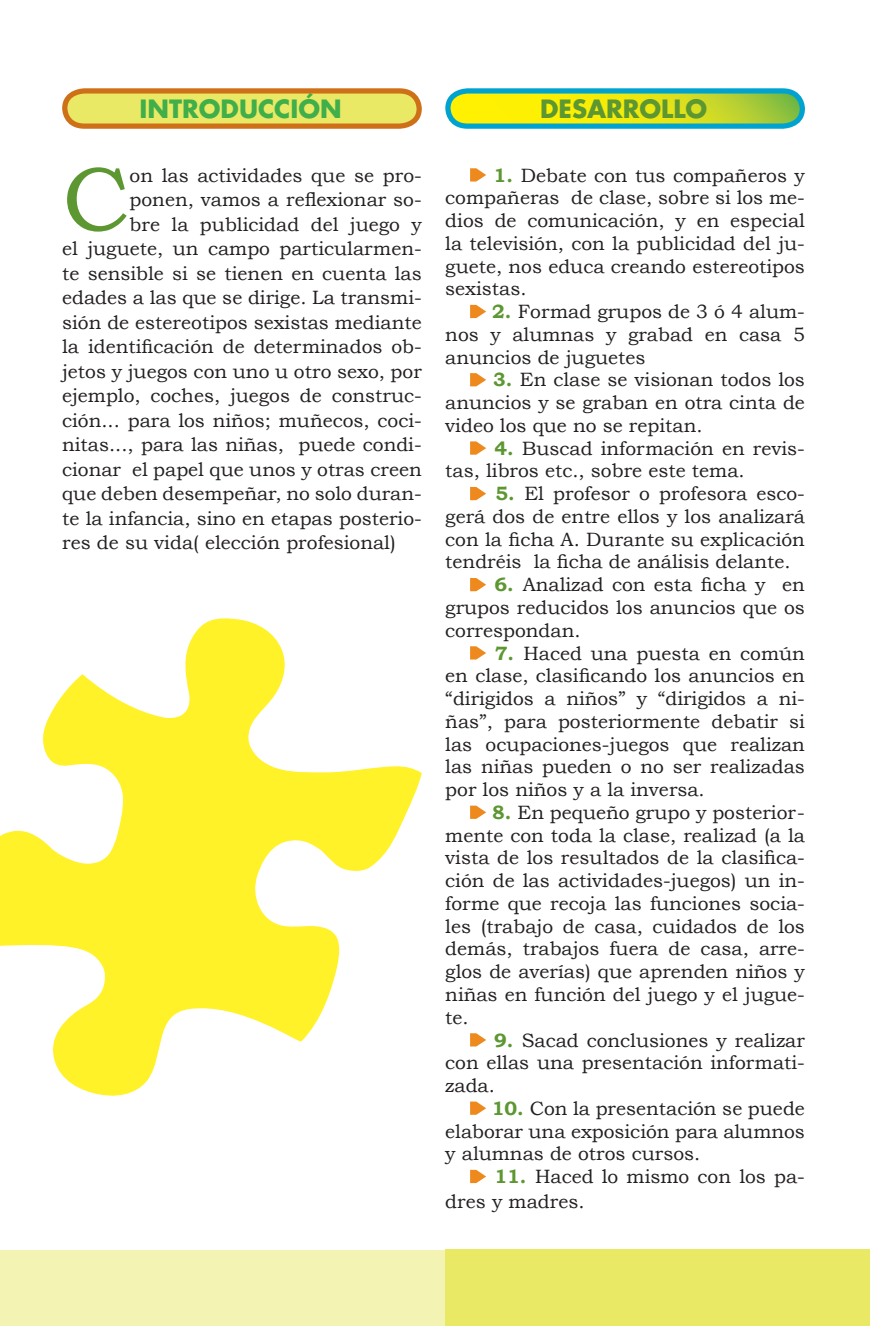
<style>
.page{position:relative;width:870px;height:1326px;background:#fff}
.page>*{position:absolute;margin:0;border:0;box-sizing:border-box;transform-origin:0 0}
.párrafo_capitular{font:91.17px "Bookman Old Style";color:#5c9731}
.Primer_Párrafo{font:700 24.5px "Futura";color:#40ae49}
.Primer_Párrafo-2{font:700 24.5px "Futura";color:#5c9731}
.párrafo{font:19.25px/22.8px "Bookman Old Style";color:#231f20;text-align:justify}
.párrafo_capitular-2{font:19.25px "Bookman Old Style";color:#231f20}
.s1{font-weight:700;color:#5c9731}
</style>
<div class="page">
<div style="left:0;top:1249px;width:870px;height:76px;background:#f3f3b4"></div>
<svg style="left:62px;top:88px;width:360px;height:41px;background:#e3c957"></svg>
<svg style="left:470px;top:168px;width:16px;height:13px"></svg>
<svg style="left:470px;top:305px;width:16px;height:13px"></svg>
<svg style="left:470px;top:373px;width:16px;height:13px"></svg>
<svg style="left:470px;top:441px;width:16px;height:13px"></svg>
<svg style="left:470px;top:487px;width:16px;height:13px"></svg>
<svg style="left:470px;top:578px;width:16px;height:13px"></svg>
<svg style="left:470px;top:646px;width:16px;height:13px"></svg>
<svg style="left:470px;top:805px;width:16px;height:13px"></svg>
<svg style="left:470px;top:1033px;width:16px;height:13px"></svg>
<svg style="left:470px;top:1101px;width:16px;height:13px"></svg>
<svg style="left:470px;top:1169px;width:16px;height:13px"></svg>
<svg style="left:445px;top:88px;width:360px;height:41px;background:#a5d250"></svg>
<div style="left:445px;top:1249px;width:425px;height:76px;background:#eae966"></div>
<svg style="left:0;top:618px;width:422px;height:478px"></svg>
<p class="Primer_Párrafo" style="left:140px;top:93px;width:27px">INTROD</p>
<p class="Primer_Párrafo" style="left:239px;top:93px;width:101px">UCCIÓN</p>
<p class="párrafo_capitular" style="left:62px;top:147px;width:69px">C</p>
<p class="párrafo_capitular-2" style="left:130px;top:164px;width:294px">on las actividades que se pro-</p>
<p class="párrafo_capitular-2" style="left:130px;top:188px;width:294px">ponen, vamos a reflexionar so-</p>
<p class="párrafo_capitular-2" style="left:130px;top:213px;width:294px">bre la publicidad del juego y</p>
<p class="párrafo_capitular-2" style="left:62px;top:237px;width:361px">el juguete, un campo particularmen-</p>
<p class="párrafo_capitular-2" style="left:62px;top:262px;width:361px">te sensible si se tienen en cuenta las</p>
<p class="párrafo_capitular-2" style="left:62px;top:286px;width:361px">edades a las que se dirige. La transmi-</p>
<p class="párrafo_capitular-2" style="left:62px;top:311px;width:361px">sión de estereotipos sexistas mediante</p>
<p class="párrafo_capitular-2" style="left:62px;top:335px;width:361px">la identificación de determinados ob-</p>
<p class="párrafo_capitular-2" style="left:62px;top:360px;width:361px">jetos y juegos con uno u otro sexo, por</p>
<p class="párrafo_capitular-2" style="left:62px;top:384px;width:361px">ejemplo, coches, juegos de construc-</p>
<p class="párrafo_capitular-2" style="left:62px;top:409px;width:361px">ción... para los niños; muñecos, coci-</p>
<p class="párrafo_capitular-2" style="left:62px;top:433px;width:361px">nitas..., para las niñas, puede condi-</p>
<p class="párrafo_capitular-2" style="left:62px;top:458px;width:361px">cionar el papel que unos y otras creen</p>
<p class="párrafo_capitular-2" style="left:62px;top:482px;width:361px">que deben desempeñar, no solo duran-</p>
<p class="párrafo_capitular-2" style="left:62px;top:507px;width:361px">te la infancia, sino en etapas posterio-</p>
<p class="párrafo_capitular-2" style="left:62px;top:531px;width:335px">res de su vida( elección profesional)</p>
<p class="Primer_Párrafo-2" style="left:540px;top:93px;width:169px">DESARROLLO</p>
<p class="párrafo" style="left:445px;top:163px;width:361px;text-indent:48px"><span class="s1">1.</span> Debate con tus compañeros y compañeras de clase, sobre si los me&shy;dios de comunicación, y en especial la televisión, con la publicidad del ju&shy;guete, nos educa creando estereotipos sexistas.</p>
<p class="párrafo" style="left:445px;top:300px;width:361px;text-indent:47px"><span class="s1">2.</span> Formad grupos de 3 ó 4 alum&shy;nos y alumnas y grabad en casa 5 anuncios de juguetes</p>
<p class="párrafo" style="left:445px;top:368px;width:361px;text-indent:48px"><span class="s1">3.</span> En clase se visionan todos los anuncios y se graban en otra cinta de video los que no se repitan.</p>
<p class="párrafo" style="left:445px;top:436px;width:361px;text-indent:49px"><span class="s1">4.</span> Buscad información en revis&shy;tas, libros etc., sobre este tema.</p>
<p class="párrafo" style="left:445px;top:482px;width:361px;text-indent:50px"><span class="s1">5.</span> El profesor o profesora esco&shy;gerá dos de entre ellos y los analizará con la ficha A. Durante su explicación tendréis la ficha de análisis delante.</p>
<p class="párrafo" style="left:445px;top:573px;width:361px;text-indent:49px"><span class="s1">6.</span> Analizad con esta ficha y en grupos reducidos los anuncios que os correspondan.</p>
<p class="párrafo" style="left:445px;top:641px;width:361px;text-indent:50px"><span class="s1">7.</span> Haced una puesta en común en clase, clasificando los anuncios en “dirigidos a niños” y “dirigidos a ni&shy;ñas”, para posteriormente debatir si las ocupaciones-juegos que realizan las niñas pueden o no ser realizadas por los niños y a la inversa.</p>
<p class="párrafo" style="left:445px;top:800px;width:361px;text-indent:47px"><span class="s1">8.</span> En pequeño grupo y posterior&shy;mente con toda la clase, realizad (a la vista de los resultados de la clasifica&shy;ción de las actividades-juegos) un in&shy;forme que recoja las funciones socia&shy;les (trabajo de casa, cuidados de los demás, trabajos fuera de casa, arre&shy;glos de averías) que aprenden niños y niñas en función del juego y el jugue&shy;te.</p>
<p class="párrafo" style="left:445px;top:1028px;width:361px;text-indent:49px"><span class="s1">9.</span> Sacad conclusiones y realizar con ellas una presentación informati&shy;zada.</p>
<p class="párrafo" style="left:445px;top:1096px;width:361px;text-indent:47px"><span class="s1">10.</span> Con la presentación se puede elaborar una exposición para alumnos y alumnas de otros cursos.</p>
<p class="párrafo" style="left:445px;top:1164px;width:361px;line-height:24.5px;text-indent:49px"><span class="s1">11.</span> Haced lo mismo con los pa&shy;dres y madres.</p>
</div>
